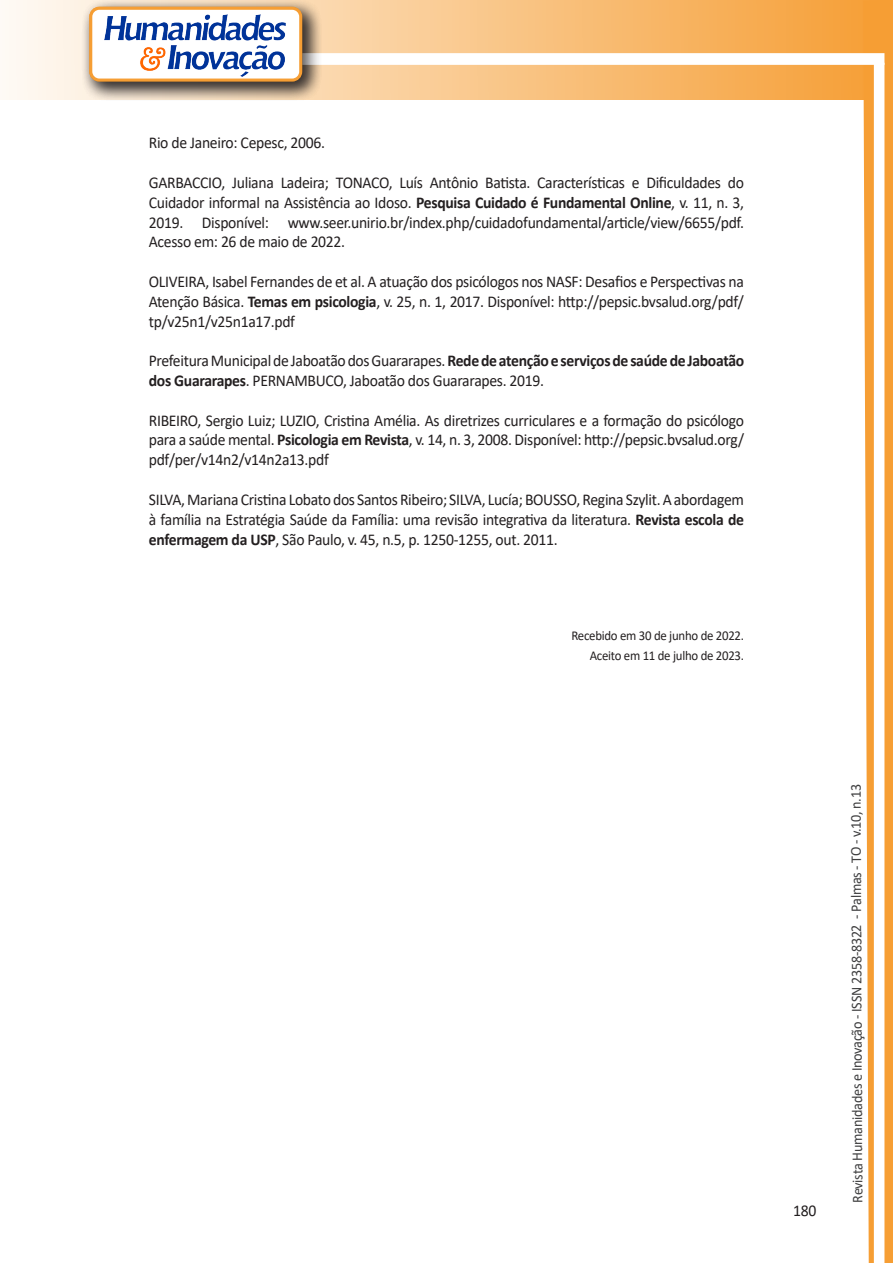
<style>
.page{position:relative;width:893px;height:1263px;background:#fff}
.page>*{position:absolute;margin:0;border:0;box-sizing:border-box;transform-origin:0 0}
.texto{font:16.5px/19.8px "Calibri";letter-spacing:-.02em;color:#231f20;text-align:justify;scale:.95 1}
.t1{font:15px "Calibri";letter-spacing:-.025em;color:#3e3e3f;scale:.95 1}
.texto-2{font:13.5px "Calibri";letter-spacing:-.02em;color:#231f20;scale:.95 1}
.s1{font-weight:700}
</style>
<div class="page">
<svg style="left:5px;top:0;width:858px;height:100px"></svg>
<div style="left:302px;top:53px;width:582px;height:12px;background:#fff;border:2px solid #fff"></div>
<svg style="left:863px;top:0;width:30px;height:1263px"></svg>
<div style="left:81px;top:0;width:241px;height:102px;background:#231f20;opacity:.75"></div>
<div style="left:91px;top:8px;width:210px;height:72px;background:#fff;border-radius:9px"></div>
<img style="left:104px;top:14px;width:181px;height:62px">
<div style="left:89px;top:7px;width:213px;height:75px;border:3px solid #f69e34;border-radius:9px"></div>
<p class="texto" style="left:149px;top:133px;width:187px">Rio de Janeiro: Cepesc, 2006.</p>
<p class="texto" style="left:149px;top:172px;width:628px">GARBACCIO, Juliana Ladeira; TONACO, Luís Antônio Batista. Características e Dificuldades do Cuidador informal na Assistência ao Idoso. <span class="s1">Pesquisa Cuidado é Fundamental Online</span>, v. 11, n. 3, 2019. Disponível: www.seer.unirio.br/index.php/cuidadofundamental/article/view/6655/pdf.<br>Acesso em: 26 de maio de 2022.</p>
<p class="texto" style="left:149px;top:271px;width:628px">OLIVEIRA, Isabel Fernandes de et al. A atuação dos psicólogos nos NASF: Desafios e Perspectivas na Atenção Básica. <span class="s1">Temas em psicologia</span>, v. 25, n. 1, 2017. Disponível: http://pepsic.bvsalud.org/pdf/ tp/v25n1/v25n1a17.pdf</p>
<p class="texto" style="left:149px;top:350px;width:628px">Prefeitura Municipal de Jaboatão dos Guararapes. <span class="s1">Rede de atenção e serviços de saúde de Jaboatão dos Guararapes</span>. PERNAMBUCO, Jaboatão dos Guararapes. 2019.</p>
<p class="texto" style="left:149px;top:410px;width:628px">RIBEIRO, Sergio Luiz; LUZIO, Cristina Amélia. As diretrizes curriculares e a formação do psicólogo para a saúde mental. <span class="s1">Psicologia em Revista</span>, v. 14, n. 3, 2008. Disponível: http://pepsic.bvsalud.org/ pdf/per/v14n2/v14n2a13.pdf</p>
<p class="texto" style="left:149px;top:489px;width:628px">SILVA, Mariana Cristina Lobato dos Santos Ribeiro; SILVA, Lucía; BOUSSO, Regina Szylit. A abordagem à família na Estratégia Saúde da Família: uma revisão integrativa da literatura. <span class="s1">Revista escola de enfermagem da USP</span>, São Paulo, v. 45, n.5, p. 1250-1255, out. 2011.</p>
<p class="texto-2" style="left:571px;top:626px;width:183px">Recebido em 30 de junho de 2022.</p>
<p class="texto-2" style="left:590px;top:646px;width:164px">Aceito em 11 de julho de 2023.</p>
<p class="texto" style="left:793px;top:1200px;width:26px">180</p>
<p class="t1" style="left:846px;top:1203px;width:442px;rotate:-90deg">Revista Humanidades e Inovação - ISSN 2358-8322 - Palmas - TO - v.10, n.13</p>
</div>
